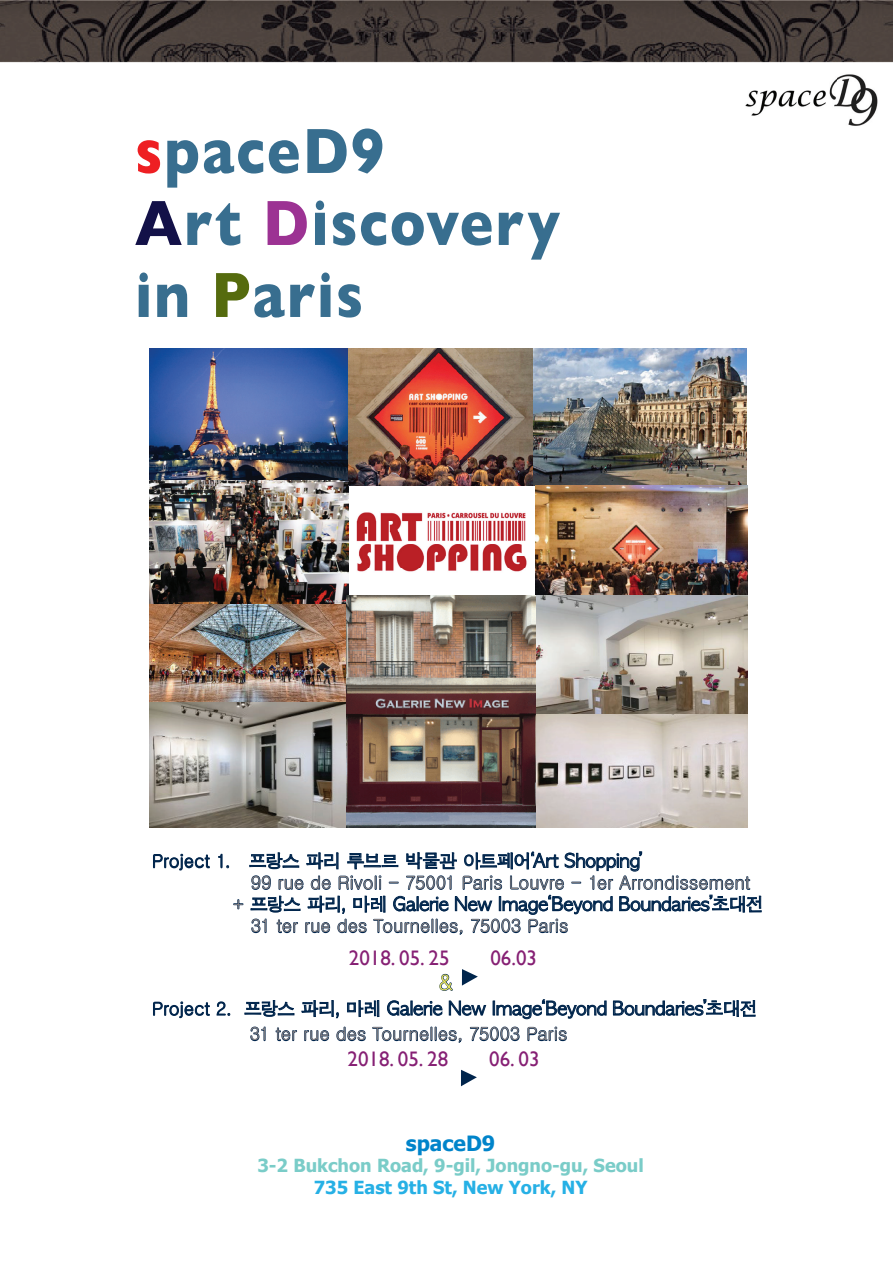
<style>
.page{position:relative;width:893px;height:1263px;background:#fff}
.page>*{position:absolute;margin:0;border:0;box-sizing:border-box;transform-origin:0 0}
.t1{font:700 64.8px/72px "Gill Sans";letter-spacing:.035em;color:#386e8f;scale:.87 1}
.t2{font:21px "Gill Sans";color:#862074}
.t3{font:700 21px "Tahoma";color:#0084ca}
.t4{font:21px "Gulim";color:#f5ee59}
.t5{font:18px "Gulim";letter-spacing:.005em;color:#8b8586}
.t6{font:18px "Apple Gothic";color:#00254c}
.t7{font:18px "Apple Gothic";letter-spacing:-.02em;color:#00254c}
.t8{font:700 18px "Tahoma";color:#7accc8}
.t9{font:700 18px "Tahoma";color:#26b0e5}
.s1{color:#ee1f23}
.s2{color:#131148}
.s3{color:#9c3293}
.s4{color:#556b0e}
.s5{font-family:"Gulim"}
.s6{font-family:"Gulim";color:#8b8586}
</style>
<div class="page">
<img style="left:150px;top:348px;width:597px;height:139px">
<img style="left:348px;top:509px;width:179px;height:65px">
<img style="left:0;top:0;width:893px;height:63px">
<svg style="left:153px;top:853px;width:57px;height:18px"></svg>
<svg style="left:218px;top:851px;width:544px;height:84px"></svg>
<svg style="left:439px;top:974px;width:14px;height:17px"></svg>
<svg style="left:153px;top:1001px;width:57px;height:17px"></svg>
<svg style="left:216px;top:1001px;width:15px;height:15px"></svg>
<svg style="left:613px;top:999px;width:143px;height:18px"></svg>
<svg style="left:244px;top:999px;width:363px;height:44px"></svg>
<svg style="left:462px;top:969px;width:16px;height:17px"></svg>
<svg style="left:461px;top:1070px;width:16px;height:16px"></svg>
<img style="left:149px;top:591px;width:198px;height:236px">
<img style="left:150px;top:481px;width:198px;height:122px">
<img style="left:535px;top:485px;width:212px;height:111px">
<img style="left:535px;top:596px;width:212px;height:118px">
<img style="left:535px;top:714px;width:212px;height:114px">
<img style="left:347px;top:596px;width:188px;height:231px">
<img style="left:745px;top:74px;width:133px;height:52px">
<h1 class="t1" style="left:135px;top:115px;width:490px"><span class="s1">s</span>paceD9<br><span class="s2">A</span>rt <span class="s3">D</span>iscovery in <span class="s4">P</span>aris</h1>
<p class="t7" style="left:152px;top:851px;width:492px"><span class="s5">Project 1.</span> 프랑스 파리 루브르 박물관 아트페어‘Art Shopping’</p>
<p class="t5" style="left:251px;top:873px;width:501px">99 rue de Rivoli - 75001 Paris Louvre - 1er Arrondissement</p>
<p class="t6" style="left:233px;top:894px;width:532px"><span class="s6">+</span> 프랑스 파리, 마레 Galerie New Image‘Beyond Boundaries’초대전</p>
<p class="t5" style="left:251px;top:917px;width:319px">31 ter rue des Tournelles, 75003 Paris</p>
<p class="t2" style="left:349px;top:945px;width:102px">2018. 05. 25</p>
<p class="t2" style="left:490px;top:945px;width:48px">06.03</p>
<p class="t4" style="left:439px;top:972px;width:16px">&amp;</p>
<p class="t6" style="left:152px;top:998px;width:607px"><span class="s5">Project 2.</span> 프랑스 파리, 마레 Galerie New Image‘Beyond Boundaries’초대전</p>
<p class="t5" style="left:250px;top:1025px;width:319px">31 ter rue des Tournelles, 75003 Paris</p>
<p class="t2" style="left:348px;top:1046px;width:102px">2018. 05. 28</p>
<p class="t2" style="left:489px;top:1046px;width:52px">06. 03</p>
<p class="t3" style="left:406px;top:1128px;width:91px">spaceD9</p>
<p class="t8" style="left:257px;top:1153px;width:388px">3-2 Bukchon Road, 9-gil, Jongno-gu, Seoul</p>
<p class="t9" style="left:314px;top:1175px;width:275px">735 East 9th St, New York, NY</p>
</div>
